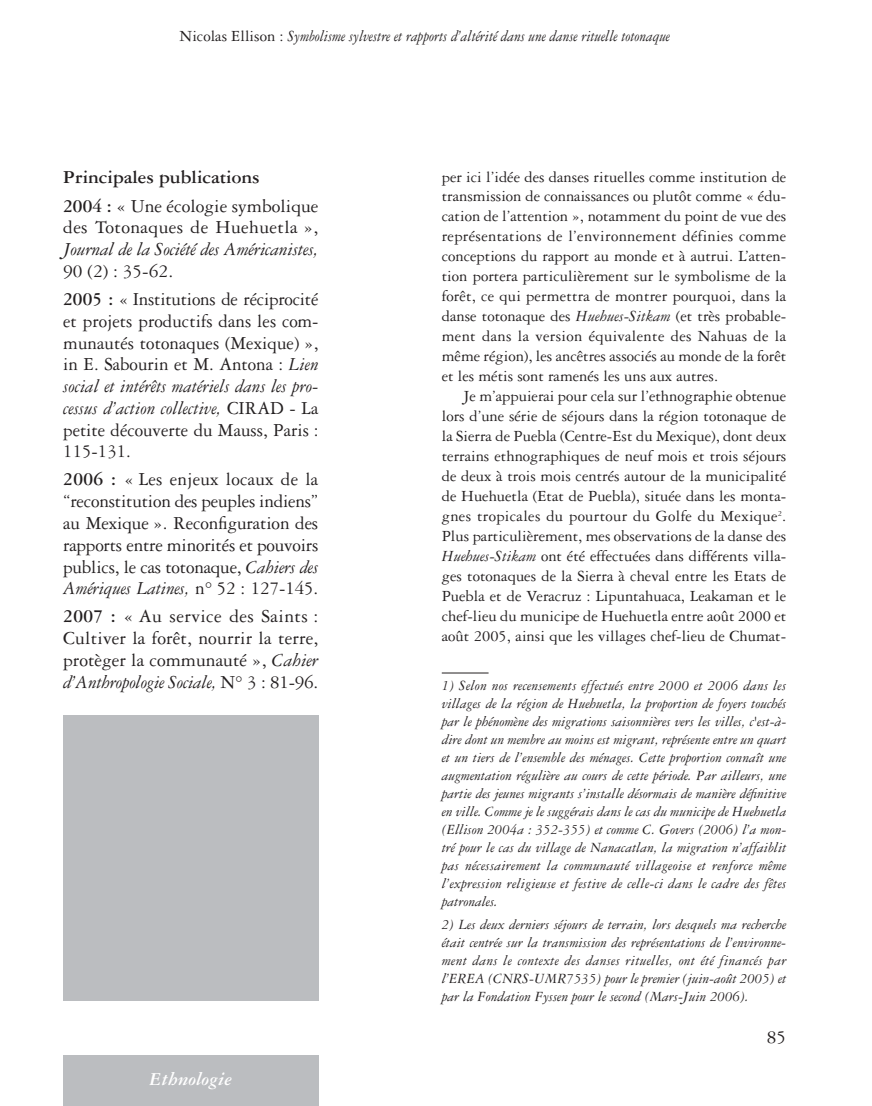
<style>
.page{position:relative;width:872px;height:1106px;background:#fff}
.page>*{position:absolute;margin:0;border:0;box-sizing:border-box;transform-origin:0 0}
.t1{font:19.5px/21.8px "Garamond Three";color:#231f20;text-align:justify}
.t2{font:700 19.5px/28.2px "Garamond Three";color:#231f20}
.t3{font:italic 19.5px "Garamond Three";letter-spacing:-.01em;color:#231f20}
.t4{font:19.5px "Garamond Three";letter-spacing:.02em;color:#231f20}
.t5{font:italic 700 19.5px "Garamond Three";color:#fff}
.t6{font:16.5px/20px "Garamond Three";color:#231f20;text-align:justify}
.t7{font:italic 16.5px "Garamond Three";color:#231f20;scale:.9 1}
.t8{font:italic 15px/18px "Garamond Three";color:#231f20;text-align:justify}
.s1{font-style:normal}
.s2{font-weight:400}
.s3{font-weight:700}
.s4{font-style:italic}
</style>
<div class="page">
<svg style="left:63px;top:672px;width:426px;height:434px"></svg>
<p class="t7" style="left:179px;top:30px;width:546px"><span class="s1">Nicolas Ellison :</span> Symbolisme sylvestre et rapports d’altérité dans une danse rituelle totonaque</p>
<p class="t2" style="left:63px;top:165px;width:257px">Principales publications<br>2004 : <span class="s2">« Une écologie symbolique</span></p>
<p class="t4" style="left:63px;top:220px;width:257px">des Totonaques de Huehuetla »,</p>
<p class="t3" style="left:63px;top:242px;width:257px">Journal de la Société des Américanistes,</p>
<p class="t1" style="left:63px;top:258px;width:257px;line-height:28.2px">90 (2) : 35-62.<br><span class="s3">2005 :</span> « Institutions de réciprocité</p>
<p class="t1" style="left:63px;top:312px;width:257px">et projets productifs dans les com&shy;munautés totonaques (Mexique) », in E. Sabourin et M. Antona : <span class="s4">Lien social et intérêts matériels dans les pro&shy;cessus d’action collective,</span> CIRAD - La petite découverte du Mauss, Paris :<br>115-131.</p>
<p class="t1" style="left:63px;top:470px;width:257px"><span class="s3">2006 :</span> « Les enjeux locaux de la “reconstitution des peuples indiens” au Mexique ». Reconfiguration des rapports entre minorités et pouvoirs publics, le cas totonaque, <span class="s4">Cahiers des Amériques Latines,</span> n° 52 : 127-145.</p>
<p class="t1" style="left:63px;top:607px;width:257px"><span class="s3">2007 :</span> « Au service des Saints :<br>Cultiver la forêt, nourrir la terre, protèger la communauté », <span class="s4">Cahier d’Anthropologie Sociale,</span> N° 3 : 81-96.</p>
<p class="t5" style="left:150px;top:1072px;width:84px">Ethnologie</p>
<p class="t6" style="left:442px;top:168px;width:346px">per ici l’idée des danses rituelles comme institution de transmission de connaissances ou plutôt comme « édu&shy;cation de l’attention », notamment du point de vue des représentations de l’environnement définies comme conceptions du rapport au monde et à autrui. L’atten&shy;tion portera particulièrement sur le symbolisme de la forêt, ce qui permettra de montrer pourquoi, dans la danse totonaque des <span class="s4">Huehues-Sitkam</span> (et très probable&shy;ment dans la version équivalente des Nahuas de la même région), les ancêtres associés au monde de la forêt et les métis sont ramenés les uns aux autres.</p>
<p class="t6" style="left:442px;top:388px;width:346px;text-indent:21px">Je m’appuierai pour cela sur l’ethnographie obtenue lors d’une série de séjours dans la région totonaque de la Sierra de Puebla (Centre-Est du Mexique), dont deux terrains ethnographiques de neuf mois et trois séjours de deux à trois mois centrés autour de la municipalité de Huehuetla (Etat de Puebla), située dans les monta&shy;gnes tropicales du pourtour du Golfe du Mexique<sup>2</sup>.<br>Plus particulièrement, mes observations de la danse des <span class="s4">Huehues-Stikam</span> ont été effectuées dans différents villa&shy;ges totonaques de la Sierra à cheval entre les Etats de Puebla et de Veracruz : Lipuntahuaca, Leakaman et le chef-lieu du municipe de Huehuetla entre août 2000 et août 2005, ainsi que les villages chef-lieu de Chumat-</p>
<p class="t8" style="left:442px;top:678px;width:346px">1) Selon nos recensements effectués entre 2000 et 2006 dans les villages de la région de Huehuetla, la proportion de foyers touchés par le phénomène des migrations saisonnières vers les villes, c'est-à&shy;dire dont un membre au moins est migrant, représente entre un quart et un tiers de l’ensemble des ménages. Cette proportion connaît une augmentation régulière au cours de cette période. Par ailleurs, une partie des jeunes migrants s’installe désormais de manière définitive en ville. Comme je le suggérais dans le cas du municipe de Huehuetla (Ellison 2004a : 352-355) et comme C. Govers (2006) l’a mon&shy;tré pour le cas du village de Nanacatlan, la migration n’affaiblit pas nécessairement la communauté villageoise et renforce même l’expression religieuse et festive de celle-ci dans le cadre des fêtes patronales.</p>
<p class="t8" style="left:442px;top:916px;width:346px">2) Les deux derniers séjours de terrain, lors desquels ma recherche était centrée sur la transmission des représentations de l’environne&shy;ment dans le contexte des danses rituelles, ont été financés par l’EREA (CNRS-UMR7535) pour le premier (juin-août 2005) et par la Fondation Fyssen pour le second (Mars-Juin 2006).</p>
<p class="t1" style="left:767px;top:1027px;width:21px">85</p>
</div>
